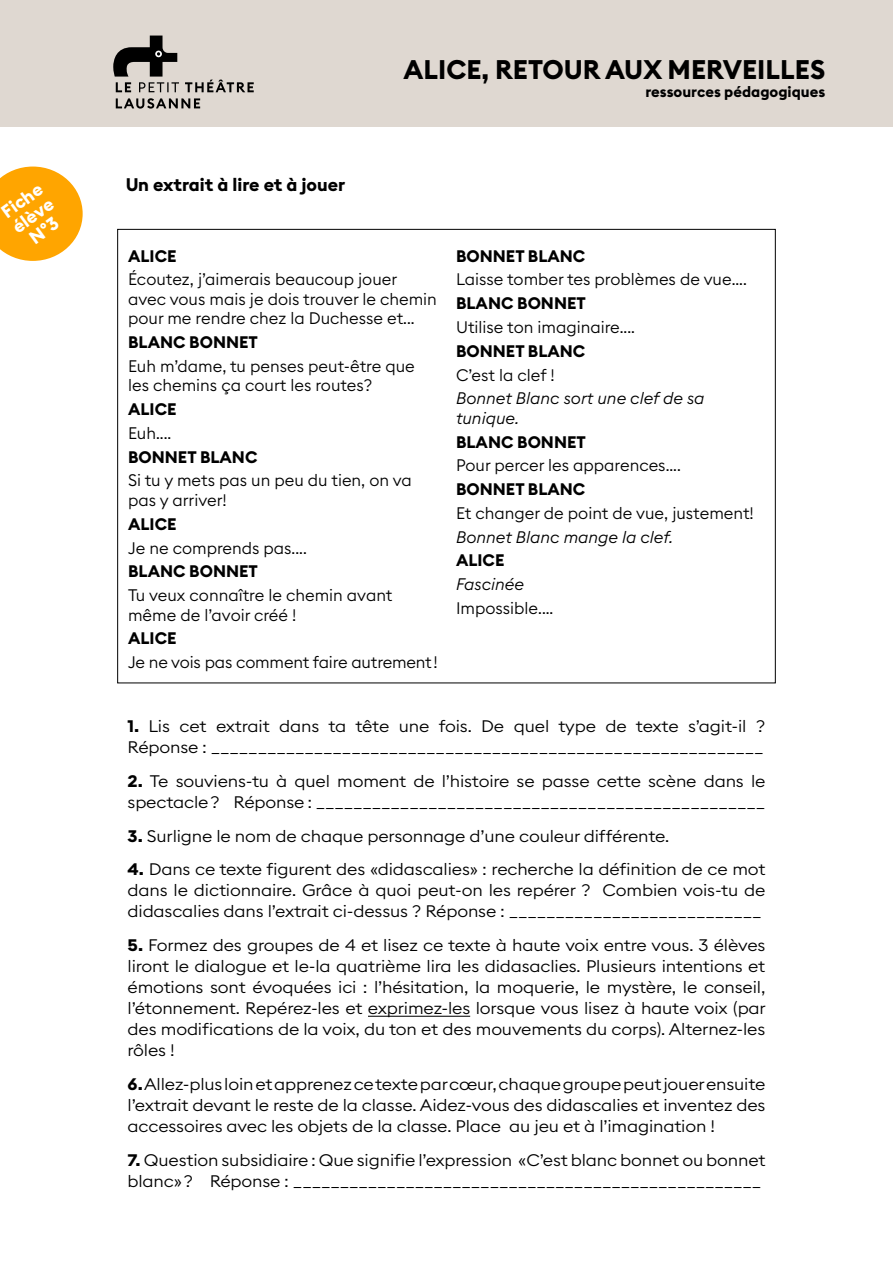
<style>
.page{position:relative;width:893px;height:1263px;background:#fff}
.page>*{position:absolute;margin:0;border:0;box-sizing:border-box;transform-origin:0 0}
.t1{font:700 26.55px "Euclid Square";color:#000}
.t2{font:700 18.15px/18.6px "Euclid Square";color:#fff;text-align:center}
.t3{font:700 18px "Euclid Square";color:#000}
.t4{font:300 16.5px/21px "Euclid Square";letter-spacing:-.01em;color:#000;scale:1.08 1}
.t5{font:300 16.5px/19.5px "Euclid Square";letter-spacing:-.01em;color:#000}
.t6{font:700 16.5px "Euclid Square";color:#000}
.t7{font:italic 300 16.5px/19.5px "Euclid Square";color:#000}
.t8{font:700 15px "Euclid Square";color:#000}
.s1{font-weight:700}
</style>
<div class="page">
<div style="left:0;top:0;width:893px;height:127px;background:#dfd8d1"></div>
<svg style="left:116px;top:98px;width:84px;height:11px"></svg>
<svg style="left:113px;top:36px;width:141px;height:56px"></svg>
<svg style="left:0;top:167px;width:83px;height:94px"></svg>
<hr style="left:368px;top:1016px;width:102px;height:1px;background:#000">
<p class="t2" style="left:-2px;top:207px;width:48px;rotate:-36deg">Fiche élève<br>Nº3</p>
<p class="t3" style="left:126px;top:173px;width:221px">Un extrait à lire et à jouer</p>
<h1 class="t1" style="left:404px;top:53px;width:423px">ALICE, RETOUR AUX MERVEILLES</h1>
<p class="t8" style="left:645px;top:82px;width:181px">ressources pédagogiques</p>
<p class="t6" style="left:128px;top:245px;width:50px">ALICE</p>
<p class="t5" style="left:128px;top:270px;width:310px">Écoutez, j’aimerais beaucoup jouer avec vous mais je dois trouver le chemin pour me rendre chez la Duchesse et...</p>
<p class="t6" style="left:128px;top:332px;width:131px">BLANC BONNET</p>
<p class="t5" style="left:128px;top:356px;width:288px">Euh m’dame, tu penses peut-être que les chemins ça court les routes?</p>
<p class="t6" style="left:128px;top:399px;width:50px">ALICE</p>
<p class="t5" style="left:128px;top:423px;width:45px">Euh....</p>
<p class="t6" style="left:128px;top:446px;width:131px">BONNET BLANC</p>
<p class="t5" style="left:128px;top:471px;width:285px">Si tu y mets pas un peu du tien, on va pas y arriver!</p>
<p class="t6" style="left:128px;top:513px;width:50px">ALICE</p>
<p class="t5" style="left:128px;top:538px;width:180px">Je ne comprends pas....</p>
<p class="t6" style="left:128px;top:561px;width:131px">BLANC BONNET</p>
<p class="t5" style="left:128px;top:585px;width:266px">Tu veux connaître le chemin avant même de l’avoir créé !</p>
<p class="t6" style="left:128px;top:628px;width:50px">ALICE</p>
<p class="t5" style="left:128px;top:652px;width:311px">Je ne vois pas comment faire autrement !</p>
<p class="t6" style="left:456px;top:245px;width:131px">BONNET BLANC</p>
<p class="t5" style="left:456px;top:270px;width:292px">Laisse tomber tes problèmes de vue....</p>
<p class="t6" style="left:456px;top:293px;width:131px">BLANC BONNET</p>
<p class="t5" style="left:456px;top:317px;width:180px">Utilise ton imaginaire....</p>
<p class="t6" style="left:456px;top:340px;width:131px">BONNET BLANC</p>
<p class="t5" style="left:456px;top:365px;width:100px">C’est la clef !</p>
<p class="t7" style="left:456px;top:388px;width:250px">Bonnet Blanc sort une clef de sa tunique.</p>
<p class="t6" style="left:456px;top:431px;width:131px">BLANC BONNET</p>
<p class="t5" style="left:456px;top:455px;width:226px">Pour percer les apparences....</p>
<p class="t6" style="left:456px;top:479px;width:131px">BONNET BLANC</p>
<p class="t5" style="left:456px;top:503px;width:299px">Et changer de point de vue, justement!</p>
<p class="t7" style="left:456px;top:527px;width:219px">Bonnet Blanc mange la clef.</p>
<p class="t6" style="left:456px;top:550px;width:50px">ALICE</p>
<p class="t7" style="left:456px;top:574px;width:70px">Fascinée</p>
<p class="t5" style="left:456px;top:598px;width:99px">Impossible....</p>
<p class="t4" style="left:128px;top:715px;width:592px"><span class="s1">1.</span> Lis cet extrait dans ta tête une fois. De quel type de texte s’agit-il ?<br>Réponse : ___________________________________________________________</p>
<p class="t4" style="left:128px;top:770px;width:592px"><span class="s1">2.</span> Te souviens-tu à quel moment de l’histoire se passe cette scène dans le spectacle ? Réponse : ________________________________________________</p>
<p class="t4" style="left:128px;top:825px;width:503px"><span class="s1">3.</span> Surligne le nom de chaque personnage d’une couleur différente.</p>
<p class="t4" style="left:128px;top:859px;width:592px;text-align:justify"><span class="s1">4.</span> Dans ce texte figurent des «didascalies» : recherche la définition de ce mot dans le dictionnaire. Grâce à quoi peut-on les repérer ? Combien vois-tu de didascalies dans l’extrait ci-dessus ? Réponse : ___________________________</p>
<p class="t4" style="left:128px;top:934px;width:592px;text-align:justify"><span class="s1">5.</span> Formez des groupes de 4 et lisez ce texte à haute voix entre vous. 3 élèves liront le dialogue et le-la quatrième lira les didasaclies. Plusieurs intentions et émotions sont évoquées ici : l’hésitation, la moquerie, le mystère, le conseil, l’étonnement. Repérez-les et exprimez-les lorsque vous lisez à haute voix (par des modifications de la voix, du ton et des mouvements du corps). Alternez-les rôles !</p>
<p class="t4" style="left:128px;top:1073px;width:592px;text-align:justify"><span class="s1">6.</span> Allez-plus loin et apprenez ce texte par cœur, chaque groupe peut jouer ensuite l’extrait devant le reste de la classe. Aidez-vous des didascalies et inventez des accessoires avec les objets de la classe. Place au jeu et à l’imagination !</p>
<p class="t4" style="left:128px;top:1149px;width:592px"><span class="s1">7.</span> Question subsidiaire : Que signifie l’expression «C’est blanc bonnet ou bonnet blanc» ? Réponse : __________________________________________________</p>
</div>
